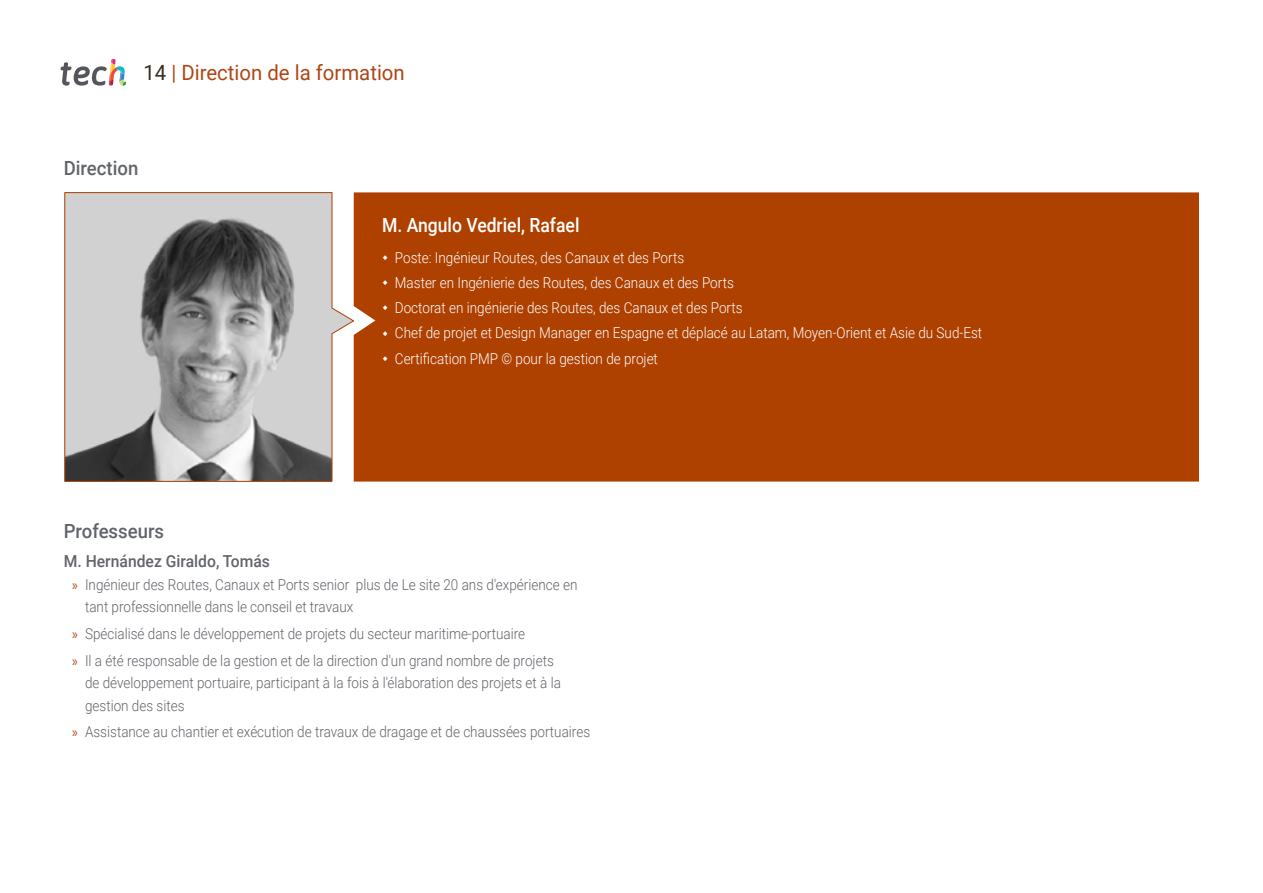
<style>
.page{position:relative;width:1263px;height:893px;background:#fff}
.page>*{position:absolute;margin:0;border:0;box-sizing:border-box;transform-origin:0 0}
.Sección___Pag{font:21px "Roboto";color:#ae4615}
.Doc_Dirección_ok{font:500 19.5px "Roboto";color:#fff;scale:.9 1}
.Subtítulo_Pag{font:500 19.5px "Roboto";color:#61646a;scale:.95 1}
.Autor_ok{font:500 16.5px "Roboto";color:#61646a;scale:.95 1}
.t1{font:300 15px/22.5px "Roboto";color:#61646a;scale:.9 1}
.t2{font:300 15px "Roboto";color:#fff;scale:.9 1}
.s1{color:#312e20}
.s2{font-family:"Myriad Pro";font-weight:400;color:#ae4615}
</style>
<div class="page">
<svg style="left:61px;top:59px;width:65px;height:27px"></svg>
<div style="left:354px;top:192px;width:845px;height:290px;background:#ae4000"></div>
<svg style="left:64px;top:192px;width:290px;height:290px;background:#aeacab"></svg>
<svg style="left:383px;top:255px;width:4px;height:5px"></svg>
<svg style="left:383px;top:280px;width:4px;height:5px"></svg>
<svg style="left:383px;top:306px;width:4px;height:5px"></svg>
<svg style="left:383px;top:331px;width:4px;height:5px"></svg>
<svg style="left:383px;top:356px;width:4px;height:5px"></svg>
<p class="Sección___Pag" style="left:144px;top:57px;width:263px"><span class="s1">14</span> | Direction de la formation</p>
<p class="Subtítulo_Pag" style="left:64px;top:155px;width:80px">Direction</p>
<p class="Doc_Dirección_ok" style="left:382px;top:212px;width:221px">M. Angulo Vedriel, Rafael</p>
<p class="t2" style="left:395px;top:247px;width:323px">Poste: Ingénieur Routes, des Canaux et des Ports</p>
<p class="t2" style="left:395px;top:272px;width:378px">Master en Ingénierie des Routes, des Canaux et des Ports</p>
<p class="t2" style="left:395px;top:297px;width:388px">Doctorat en ingénierie des Routes, des Canaux et des Ports</p>
<p class="t2" style="left:395px;top:323px;width:654px">Chef de projet et Design Manager en Espagne et déplacé au Latam, Moyen-Orient et Asie du Sud-Est</p>
<p class="t2" style="left:395px;top:348px;width:294px">Certification PMP © pour la gestion de projet</p>
<p class="Subtítulo_Pag" style="left:64px;top:517px;width:107px">Professeurs</p>
<p class="Autor_ok" style="left:64px;top:550px;width:218px">M. Hernández Giraldo, Tomás</p>
<p class="t1" style="left:85px;top:572px;width:549px;text-indent:-13px"><span class="s2">»</span> Ingénieur des Routes, Canaux et Ports senior plus de Le site 20 ans d'expérience en tant professionnelle dans le conseil et travaux</p>
<p class="t1" style="left:72px;top:622px;width:505px"><span class="s2">»</span> Spécialisé dans le développement de projets du secteur maritime-portuaire</p>
<p class="t1" style="left:85px;top:648px;width:530px;text-indent:-13px"><span class="s2">»</span> Il a été responsable de la gestion et de la direction d'un grand nombre de projets de développement portuaire, participant à la fois à l'élaboration des projets et à la gestion des sites</p>
<p class="t1" style="left:72px;top:720px;width:577px"><span class="s2">»</span> Assistance au chantier et exécution de travaux de dragage et de chaussées portuaires</p>
</div>
